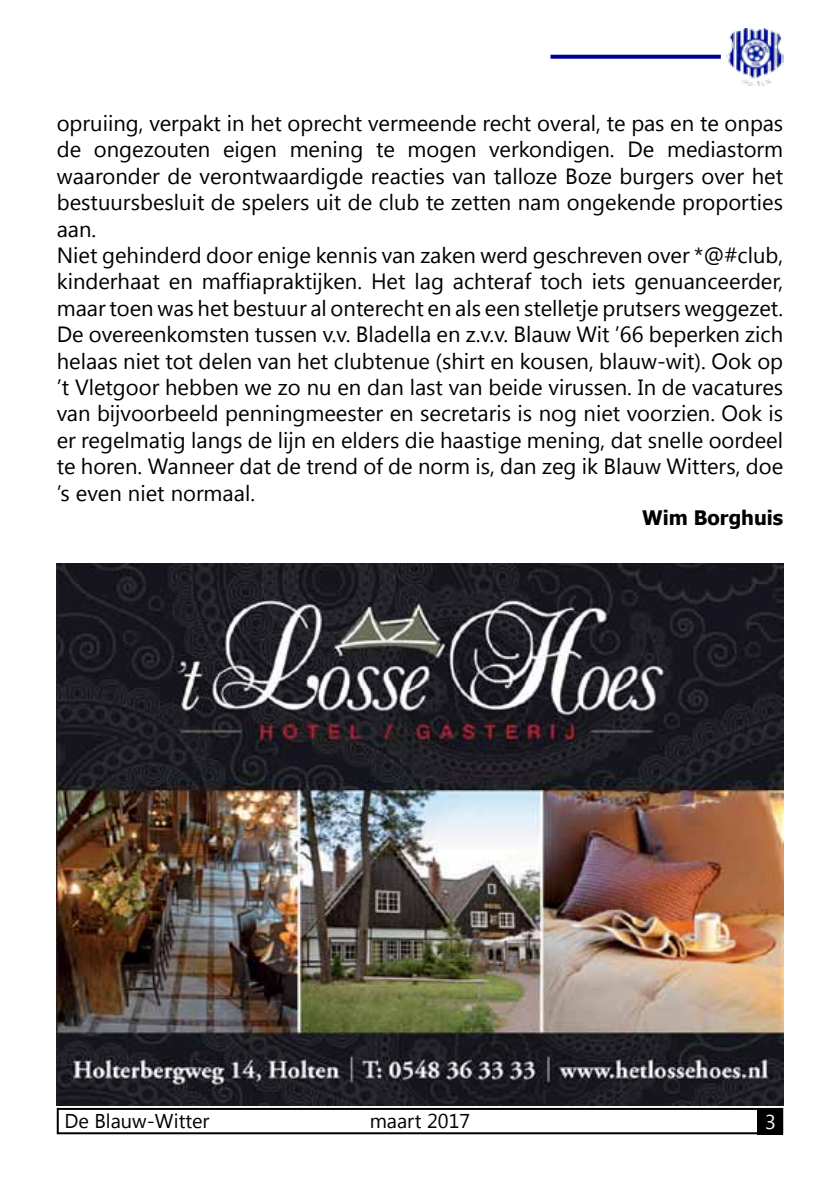
<style>
.page{position:relative;width:840px;height:1191px;background:#fff}
.page>*{position:absolute;margin:0;border:0;box-sizing:border-box;transform-origin:0 0}
.t1{font:22px/26.4px "Segoe UI";color:#000}
.t2{font:20px "Segoe UI";color:#000}
.t3{font:700 20px "Tahoma";color:#000}
.t4{font:20px "Segoe UI";color:#fff}
</style>
<div class="page">
<div style="left:57px;top:1108px;width:725px;height:26px;border:2px solid #000"></div>
<div style="left:757px;top:1108px;width:25px;height:26px;background:#000"></div>
<img style="left:726px;top:28px;width:56px;height:57px">
<svg style="left:550px;top:55px;width:170px;height:4px"></svg>
<img style="left:57px;top:563px;width:725px;height:542px">
<p class="t1" style="left:57px;top:109px;width:727px">opruiing, verpakt in het oprecht vermeende recht overal, te pas en te onpas de ongezouten eigen mening te mogen verkondigen. De mediastorm waaronder de verontwaardigde reacties van talloze Boze burgers over het bestuursbesluit de spelers uit de club te zetten nam ongekende proporties aan.<br>Niet gehinderd door enige kennis van zaken werd geschreven over *@#club, kinderhaat en maffiapraktijken. Het lag achteraf toch iets genuanceerder, maar toen was het bestuur al onterecht en als een stelletje prutsers weggezet.<br>De overeenkomsten tussen v.v. Bladella en z.v.v. Blauw Wit ’66 beperken zich helaas niet tot delen van het clubtenue (shirt en kousen, blauw-wit). Ook op ’t Vletgoor hebben we zo nu en dan last van beide virussen. In de vacatures van bijvoorbeeld penningmeester en secretaris is nog niet voorzien. Ook is er regelmatig langs de lijn en elders die haastige mening, dat snelle oordeel te horen. Wanneer dat de trend of de norm is, dan zeg ik Blauw Witters, doe ’s even niet normaal.</p>
<p class="t3" style="left:642px;top:503px;width:142px">Wim Borghuis</p>
<p class="t2" style="left:64px;top:1107px;width:146px">De Blauw-Witter</p>
<p class="t2" style="left:369px;top:1107px;width:102px">maart 2017</p>
<p class="t4" style="left:764px;top:1108px;width:12px">3</p>
</div>
